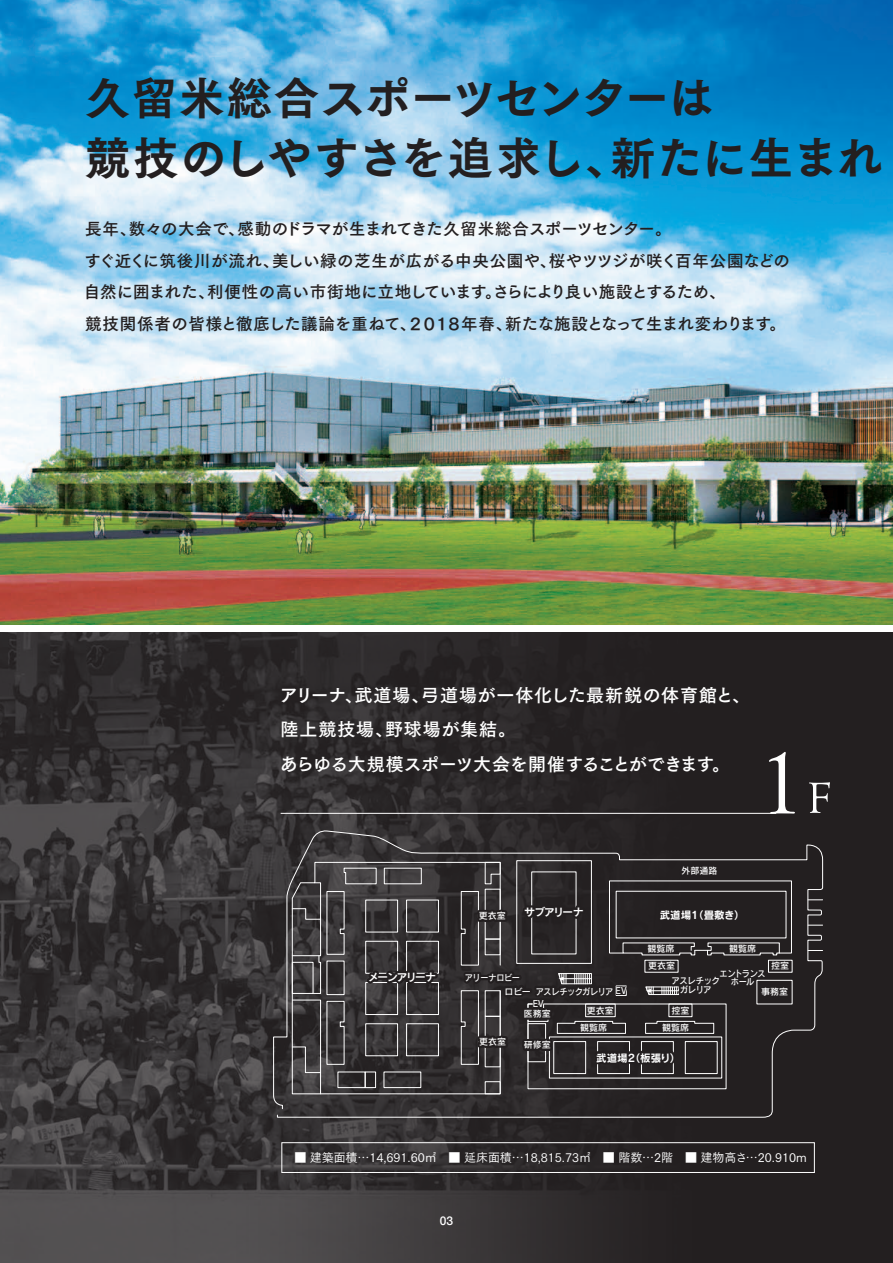
<style>
.page{position:relative;width:893px;height:1263px;background:#fff}
.page>*{position:absolute;margin:0;border:0;box-sizing:border-box;transform-origin:0 0}
.t1{font:45px/60px "Tsuku Go Pro E";letter-spacing:-.005em;color:#231f20}
.t2{font:18px/34.5px "Tsuku Go Pro B";letter-spacing:.03em;color:#fff}
.t3{font:16.5px/31.5px "Tsuku Go Pro B";color:#231f20}
.t4{font:12px "Tsuku Go Pro M";letter-spacing:-.005em;color:#fff}
.t5{font:500 12px "Helvetica Neue";color:#fff}
.t6{font:10.5px "Rodin Pro B";letter-spacing:-.06em;color:#fff}
.t7{font:10.5px "Rodin Pro B";letter-spacing:-.095em;color:#fff}
.t8{font:9px "Rodin Pro DB";color:#fff}
.t9{font:9px "Rodin Pro DB";letter-spacing:-.035em;color:#fff;scale:.9 1}
.t10{font:9px/8.9px "Rodin Pro DB";letter-spacing:-.035em;color:#fff;text-align:center;scale:.92 1}
.t11{font:9px/8.9px "Rodin Pro DB";letter-spacing:-.05em;color:#fff;text-align:center;scale:.9 1}
.t12{font:9px "Rodin Pro DB";color:#fff;scale:.9 1}
</style>
<div class="page">
<div style="left:0;top:625px;width:893px;height:638px;background:#231f20"></div>
<img style="left:0;top:631px;width:807px;height:632px">
<img style="left:0;top:0;width:893px;height:625px">
<div style="left:0;top:625px;width:893px;height:6px;background:#fff"></div>
<svg style="left:273px;top:830px;width:550px;height:288px"></svg>
<svg style="left:808px;top:899px;width:15px;height:1px"></svg>
<svg style="left:808px;top:925px;width:15px;height:1px"></svg>
<svg style="left:808px;top:950px;width:15px;height:1px"></svg>
<div style="left:282px;top:1142px;width:533px;height:31px;border:1px solid #fff"></div>
<svg style="left:292px;top:867px;width:148px;height:227px"></svg>
<svg style="left:458px;top:852px;width:338px;height:261px"></svg>
<hr style="left:281px;top:813px;width:495px;height:1px;background:#fff">
<svg style="left:769px;top:752px;width:26px;height:62px"></svg>
<svg style="left:809px;top:782px;width:21px;height:31px"></svg>
<p class="t1" style="left:85px;top:64px;width:799px">久留米総合スポーツセンターは<br>競技のしやすさを追求し、新たに生まれ</p>
<p class="t3" style="left:84px;top:211px;width:708px">長年、数々の大会で、感動のドラマが生まれてきた久留米総合スポーツセンター。<br>すぐ近くに筑後川が流れ、美しい緑の芝生が広がる中央公園や、桜やツツジが咲く百年公園などの自然に囲まれた、利便性の高い市街地に立地しています。さらにより良い施設とするため、<br>競技関係者の皆様と徹底した議論を重ねて、２０１８年春、新たな施設となって生まれ変わります。</p>
<p class="t2" style="left:280px;top:676px;width:472px">アリーナ、武道場、弓道場が一体化した最新鋭の体育館と、陸上競技場、野球場が集結。<br>あらゆる大規模スポーツ大会を開催することができます。</p>
<p class="t7" style="left:368px;top:970px;width:70px">メーンアリーナ</p>
<p class="t8" style="left:479px;top:910px;width:28px">更衣室</p>
<p class="t6" style="left:525px;top:905px;width:60px">サブアリーナ</p>
<p class="t9" style="left:465px;top:972px;width:63px">アリーナロビー</p>
<p class="t9" style="left:536px;top:985px;width:102px">アスレチックガレリア EV</p>
<p class="t8" style="left:505px;top:985px;width:28px">ロビー</p>
<p class="t8" style="left:681px;top:864px;width:37px">外部通路</p>
<p class="t6" style="left:660px;top:908px;width:86px">武道場1（畳敷き）</p>
<p class="t8" style="left:647px;top:943px;width:28px">観覧席</p>
<p class="t8" style="left:729px;top:943px;width:28px">観覧席</p>
<p class="t8" style="left:648px;top:960px;width:28px">更衣室</p>
<p class="t8" style="left:771px;top:960px;width:19px">控室</p>
<p class="t8" style="left:761px;top:986px;width:28px">事務室</p>
<p class="t10" style="left:671px;top:975px;width:54px">アスレチックガレリア</p>
<p class="t11" style="left:719px;top:968px;width:53px">エントランスホール</p>
<p class="t8" style="left:479px;top:1036px;width:28px">更衣室</p>
<p class="t12" style="left:533px;top:998px;width:14px">EV</p>
<p class="t8" style="left:524px;top:1008px;width:28px">医務室</p>
<p class="t8" style="left:524px;top:1039px;width:28px">研修室</p>
<p class="t8" style="left:587px;top:1004px;width:28px">更衣室</p>
<p class="t6" style="left:596px;top:1050px;width:85px">武道場2（板張り）</p>
<p class="t8" style="left:671px;top:1004px;width:19px">控室</p>
<p class="t8" style="left:580px;top:1021px;width:28px">観覧席</p>
<p class="t8" style="left:662px;top:1021px;width:28px">観覧席</p>
<p class="t4" style="left:294px;top:1147px;width:514px">■ 建築面積…14,691.60㎡　■ 延床面積…18,815.73㎡　■ 階数…2階　■ 建物高さ…20.910m</p>
<p class="t5" style="left:440px;top:1211px;width:15px">03</p>
</div>
